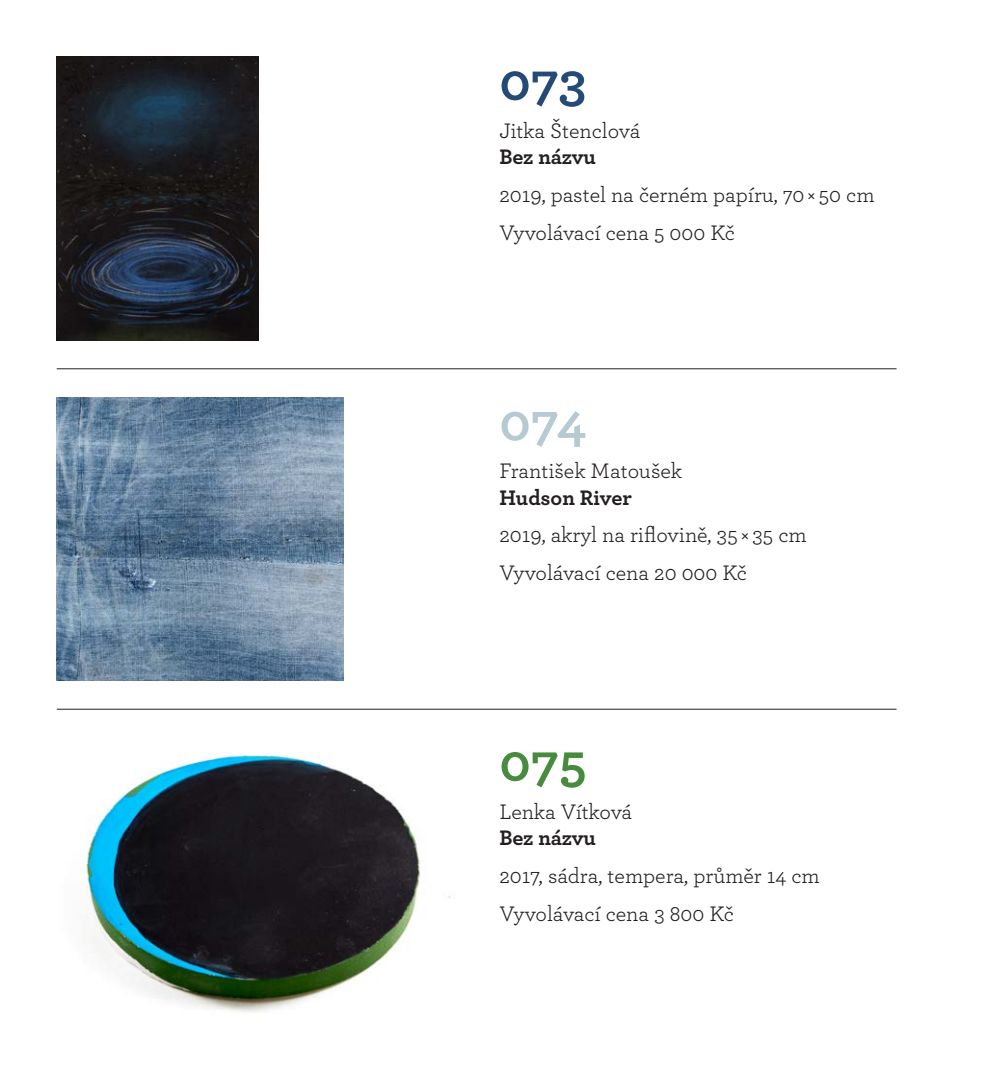
<style>
.page{position:relative;width:993px;height:1078px;background:#fff}
.page>*{position:absolute;margin:0;border:0;box-sizing:border-box;transform-origin:0 0}
.t1{font:700 54px "Archer";color:#468b3e}
.t2{font:700 54px "Archer";color:#b7c9d3}
.t3{font:700 54px "Archer";color:#244b76}
.t4{font:22px/37.8px "Archer";color:#231f20}
.t5{font:700 22px "Archer";letter-spacing:-.005em;color:#231f20}
</style>
<div class="page">
<img style="left:57px;top:57px;width:201px;height:283px">
<img style="left:57px;top:397px;width:286px;height:283px">
<img style="left:86px;top:754px;width:365px;height:259px">
<hr style="left:57px;top:368px;width:839px;height:1px;background:#231f20">
<hr style="left:57px;top:708px;width:839px;height:1px;background:#231f20">
<h1 class="t3" style="left:499px;top:39px;width:88px">073</h1>
<p class="t4" style="left:499px;top:110px;width:143px">Jitka Štenclová</p>
<p class="t5" style="left:499px;top:139px;width:98px">Bez názvu</p>
<p class="t4" style="left:499px;top:175px;width:376px">2019, pastel na černém papíru, 70 × 50 cm<br>Vyvolávací cena 5 000 Kč</p>
<h1 class="t2" style="left:499px;top:379px;width:89px">074</h1>
<p class="t4" style="left:499px;top:451px;width:184px">František Matoušek</p>
<p class="t5" style="left:499px;top:480px;width:134px">Hudson River</p>
<p class="t4" style="left:499px;top:515px;width:309px">2019, akryl na riflovině, 35 × 35 cm<br>Vyvolávací cena 20 000 Kč</p>
<h1 class="t1" style="left:499px;top:720px;width:89px">075</h1>
<p class="t4" style="left:499px;top:791px;width:134px">Lenka Vítková</p>
<p class="t5" style="left:499px;top:820px;width:98px">Bez názvu</p>
<p class="t4" style="left:499px;top:855px;width:322px">2017, sádra, tempera, průměr 14 cm<br>Vyvolávací cena 3 800 Kč</p>
</div>
